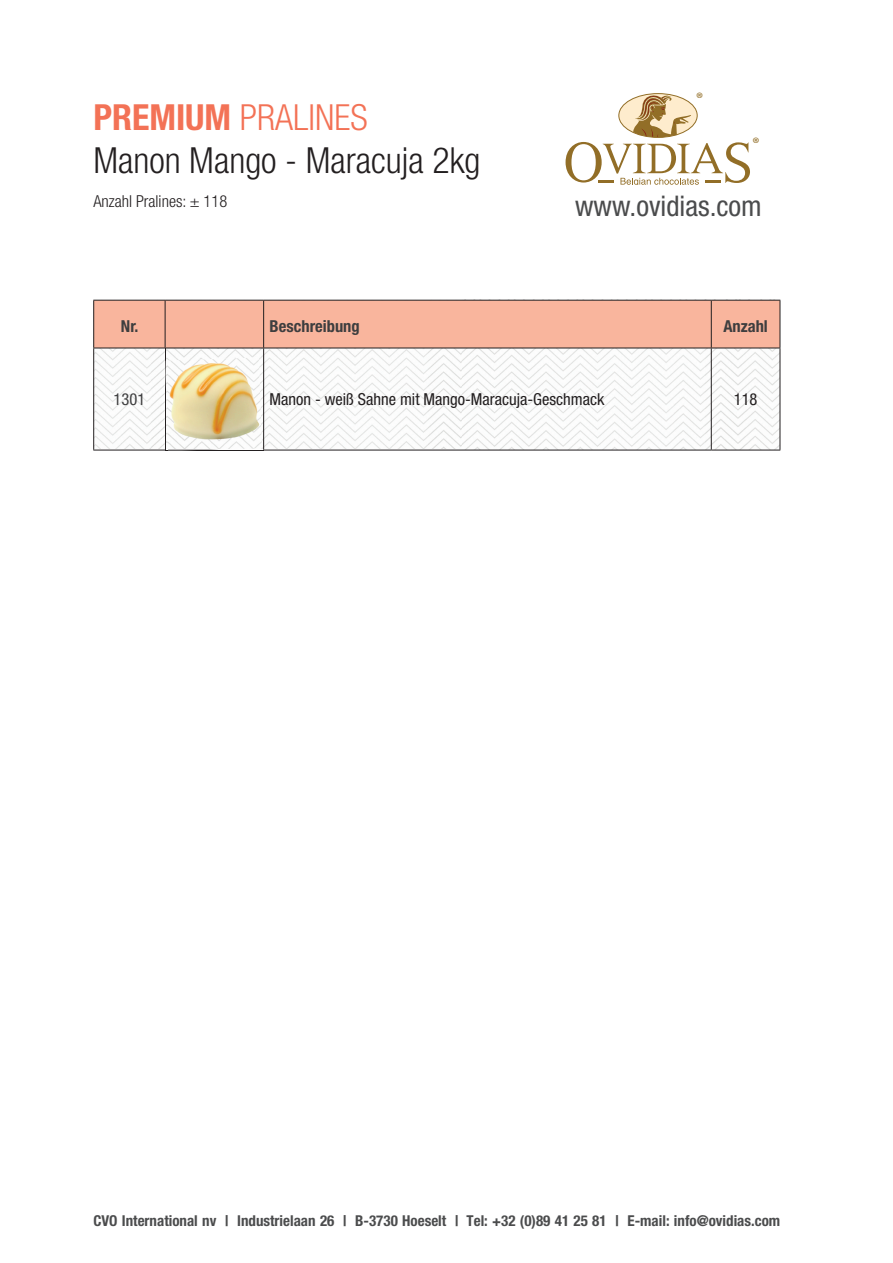
<style>
.page{position:relative;width:893px;height:1263px;background:#fff}
.page>*{position:absolute;margin:0;border:0;box-sizing:border-box;transform-origin:0 0}
.t1{font:300 condensed 36px/43.2px "Helvetica Neue LT Std";color:#231f20}
.t2{font:condensed 28.5px "Helvetica Neue LT Std";color:#4b4c4d}
.t3{font:16.8px "Myriad Pro";color:#926e27}
.t4{font:condensed 16.5px "Helvetica Neue LT Std";color:#231f20}
.t5{font:700 condensed 16.5px "Helvetica Neue";color:#3e3e3f}
.t6{font:300 condensed 16.5px "Helvetica Neue LT Std";color:#231f20}
.t7{font:condensed 16.5px "Helvetica Neue LT Std";color:#3e3e3f}
.t8{font:700 condensed 15px "Helvetica Neue";color:#4b4c4d}
.s1{font-family:"Helvetica Neue";font-weight:700;color:#f37256}
.s2{color:#f37256}
</style>
<div class="page">
<svg style="left:566px;top:93px;width:184px;height:92px"></svg>
<img style="left:94px;top:349px;width:686px;height:100px">
<div style="left:94px;top:301px;width:686px;height:47px;background:#f9b59d"></div>
<hr style="left:93px;top:300px;width:72px;height:1px;background:#231f20">
<hr style="left:93px;top:301px;width:1px;height:47px;background:#231f20">
<hr style="left:93px;top:348px;width:72px;height:1px;background:#231f20">
<hr style="left:93px;top:348px;width:1px;height:102px;background:#231f20">
<hr style="left:93px;top:450px;width:72px;height:1px;background:#231f20">
<hr style="left:165px;top:300px;width:99px;height:1px;background:#231f20">
<hr style="left:165px;top:301px;width:1px;height:47px;background:#231f20">
<hr style="left:165px;top:348px;width:99px;height:1px;background:#231f20">
<hr style="left:165px;top:348px;width:1px;height:102px;background:#231f20">
<hr style="left:165px;top:450px;width:99px;height:1px;background:#231f20">
<hr style="left:264px;top:300px;width:447px;height:1px;background:#231f20">
<hr style="left:263px;top:301px;width:1px;height:47px;background:#231f20">
<hr style="left:264px;top:348px;width:447px;height:1px;background:#231f20">
<hr style="left:263px;top:348px;width:1px;height:102px;background:#231f20">
<hr style="left:264px;top:450px;width:447px;height:1px;background:#231f20">
<hr style="left:711px;top:300px;width:69px;height:1px;background:#231f20">
<hr style="left:711px;top:301px;width:1px;height:47px;background:#231f20">
<hr style="left:780px;top:301px;width:1px;height:47px;background:#231f20">
<hr style="left:711px;top:348px;width:69px;height:1px;background:#231f20">
<hr style="left:711px;top:348px;width:1px;height:102px;background:#231f20">
<hr style="left:780px;top:348px;width:1px;height:102px;background:#231f20">
<hr style="left:711px;top:450px;width:69px;height:1px;background:#231f20">
<img style="left:165px;top:357px;width:97px;height:92px">
<svg style="left:165px;top:361px;width:1px;height:14px"></svg>
<img style="left:168px;top:450px;width:26px;height:1px">
<h1 class="t1" style="left:93px;top:95px;width:389px"><span class="s1">PREMIUM</span> <span class="s2">PRALINES<br></span>Manon Mango - Maracuja 2kg</h1>
<p class="t6" style="left:93px;top:192px;width:136px">Anzahl Pralines: ± 118</p>
<p class="t3" style="left:696px;top:88px;width:9px">®</p>
<p class="t3" style="left:752px;top:133px;width:9px">®</p>
<h2 class="t2" style="left:575px;top:189px;width:188px">www.ovidias.com</h2>
<p class="t5" style="left:121px;top:312px;width:19px">Nr.</p>
<p class="t5" style="left:270px;top:312px;width:92px">Beschreibung</p>
<p class="t5" style="left:723px;top:312px;width:46px">Anzahl</p>
<p class="t7" style="left:114px;top:389px;width:33px">1301</p>
<p class="t4" style="left:270px;top:389px;width:336px">Manon - weiß Sahne mit Mango-Maracuja-Geschmack</p>
<p class="t4" style="left:734px;top:389px;width:25px">118</p>
<p class="t8" style="left:93px;top:1208px;width:688px">CVO International nv | Industrielaan 26 | B-3730 Hoeselt | Tel: +32 (0)89 41 25 81 | E-mail: info@ovidias.com</p>
</div>
